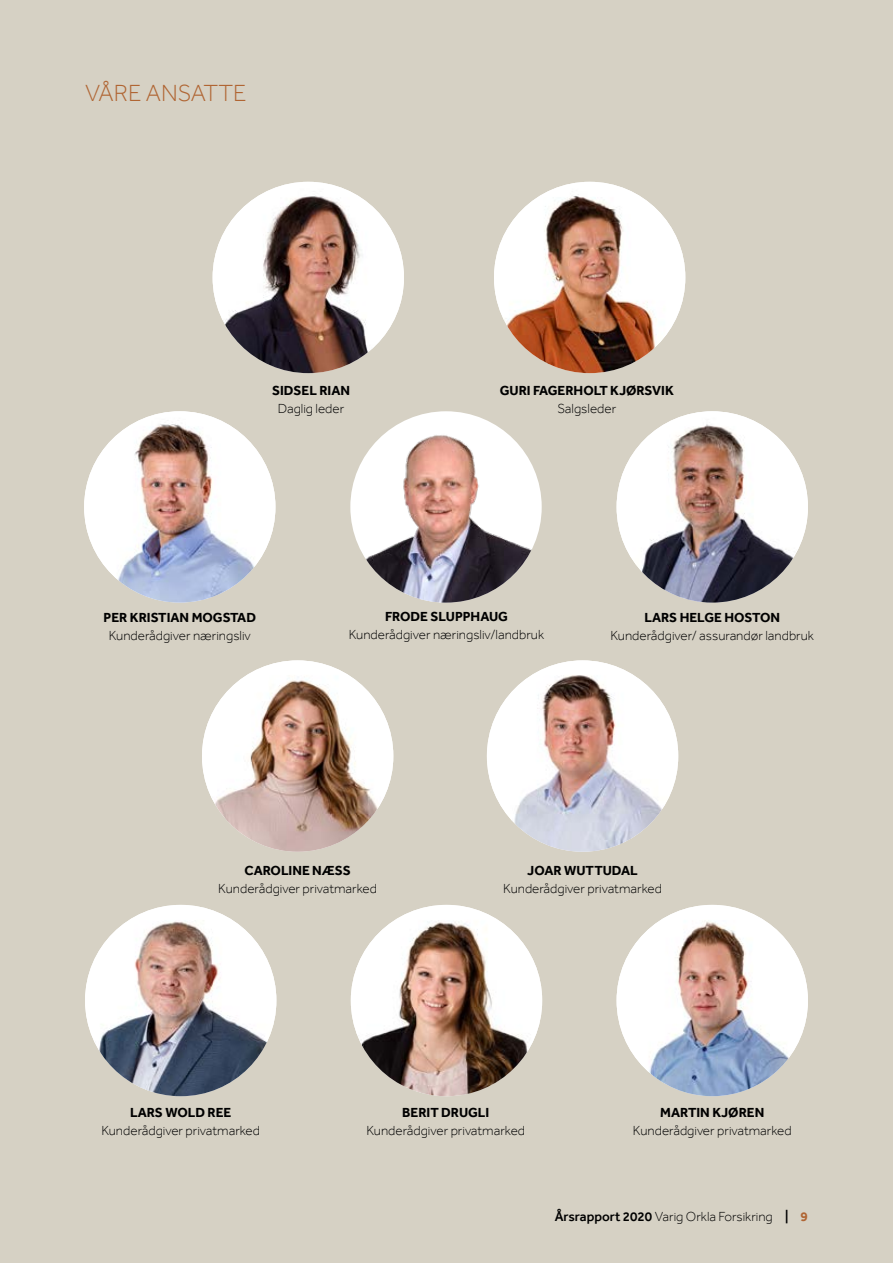
<style>
.page{position:relative;width:893px;height:1263px;background:#d6d1c4}
.page>*{position:absolute;margin:0;border:0;box-sizing:border-box;transform-origin:0 0}
.t1{font:300 24px "Effra";color:#b06533}
.t2{font:300 13.5px "Effra";color:#000}
.t3{font:700 13.5px "Effra";color:#000}
.s1{font-weight:500}
.s2{font-weight:700;color:#b06533}
</style>
<div class="page">
<img style="left:617px;top:411px;width:191px;height:192px;border-radius:96px">
<img style="left:350px;top:411px;width:192px;height:192px;border-radius:96px">
<img style="left:202px;top:660px;width:191px;height:192px;border-radius:96px">
<img style="left:84px;top:411px;width:191px;height:192px;border-radius:96px">
<img style="left:617px;top:905px;width:191px;height:191px;border-radius:96px">
<img style="left:351px;top:905px;width:191px;height:191px;border-radius:96px">
<img style="left:487px;top:660px;width:191px;height:192px;border-radius:96px">
<img style="left:85px;top:905px;width:191px;height:191px;border-radius:96px">
<img style="left:213px;top:182px;width:191px;height:191px;border-radius:96px">
<img style="left:494px;top:182px;width:191px;height:191px;border-radius:96px">
<h1 class="t1" style="left:85px;top:79px;width:163px">VÅRE ANSATTE</h1>
<p class="t3" style="left:272px;top:383px;width:79px">SIDSEL RIAN</p>
<p class="t2" style="left:278px;top:401px;width:68px">Daglig leder</p>
<p class="t3" style="left:500px;top:383px;width:176px">GURI FAGERHOLT KJØRSVIK</p>
<p class="t2" style="left:557px;top:401px;width:60px">Salgsleder</p>
<p class="t3" style="left:104px;top:610px;width:154px">PER KRISTIAN MOGSTAD</p>
<p class="t2" style="left:109px;top:628px;width:144px">Kunderådgiver næringsliv</p>
<p class="t3" style="left:385px;top:608px;width:124px">FRODE SLUPPHAUG</p>
<p class="t2" style="left:349px;top:626px;width:197px">Kunderådgiver næringsliv/landbruk</p>
<p class="t3" style="left:644px;top:610px;width:137px">LARS HELGE HOSTON</p>
<p class="t2" style="left:610px;top:628px;width:205px">Kunderådgiver/ assurandør landbruk</p>
<p class="t3" style="left:244px;top:862px;width:108px">CAROLINE NÆSS</p>
<p class="t2" style="left:218px;top:880px;width:160px">Kunderådgiver privatmarked</p>
<p class="t3" style="left:527px;top:862px;width:112px">JOAR WUTTUDAL</p>
<p class="t2" style="left:503px;top:880px;width:160px">Kunderådgiver privatmarked</p>
<p class="t3" style="left:130px;top:1105px;width:103px">LARS WOLD REE</p>
<p class="t2" style="left:101px;top:1123px;width:160px">Kunderådgiver privatmarked</p>
<p class="t3" style="left:402px;top:1105px;width:89px">BERIT DRUGLI</p>
<p class="t2" style="left:366px;top:1123px;width:160px">Kunderådgiver privatmarked</p>
<p class="t3" style="left:660px;top:1105px;width:106px">MARTIN KJØREN</p>
<p class="t2" style="left:633px;top:1123px;width:160px">Kunderådgiver privatmarked</p>
<p class="t2" style="left:555px;top:1208px;width:255px"><span class="s1">Årsrapport 2020</span> Varig Orkla Forsikring <span class="s1">|</span> <span class="s2">9</span></p>
</div>
